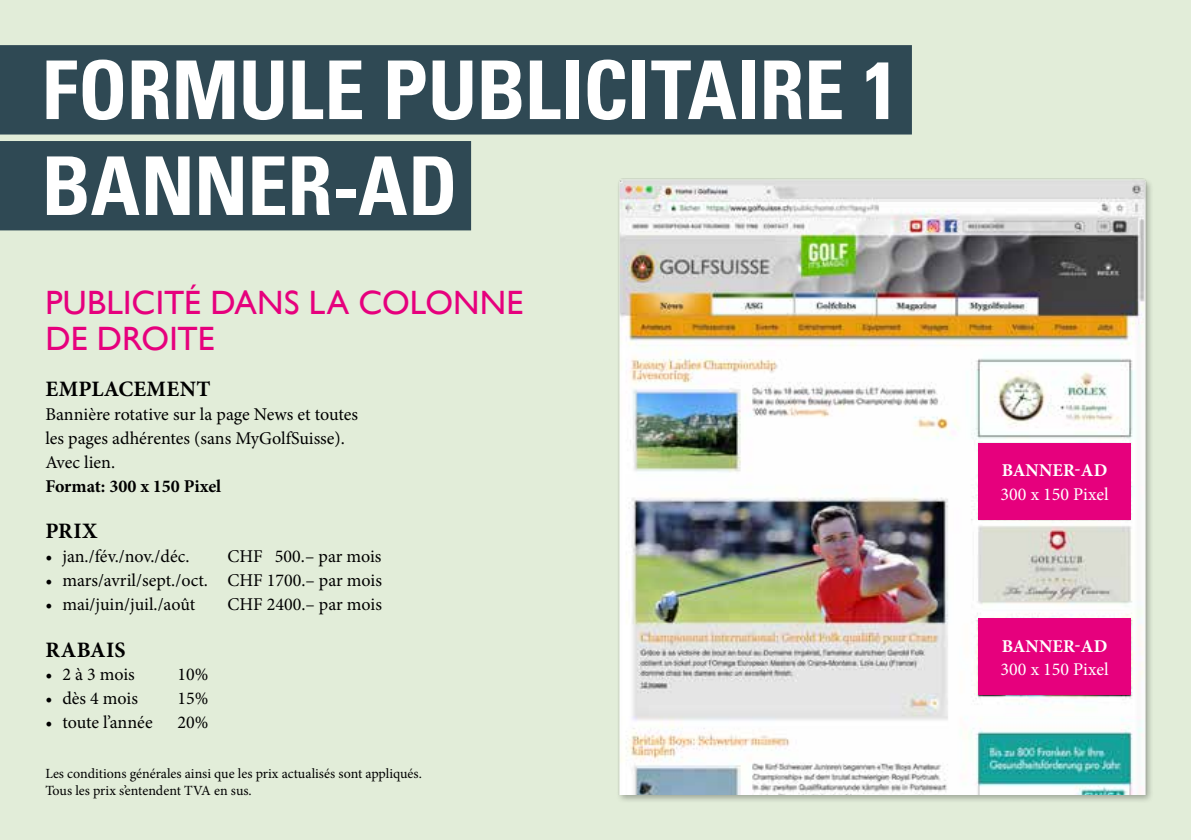
<style>
.page{position:relative;width:1191px;height:840px;background:#fff}
.page>*{position:absolute;margin:0;border:0;box-sizing:border-box;transform-origin:0 0}
.t1{font:700 condensed 81px/95.8px "Univers";letter-spacing:-.005em;color:#fff}
.t2{font:33.6px/36px "Gill Sans";letter-spacing:.005em;color:#e6007d}
.t3{font:700 22px "Minion Pro";letter-spacing:.015em;color:#000}
.t4{font:18px/23.8px "Minion Pro";color:#000}
.t5{font:18px "Minion Pro";color:#fff}
.t6{font:700 18px "Minion Pro";color:#000}
.t7{font:700 18px "Minion Pro";letter-spacing:.01em;color:#fff}
.t8{font:14px/16.8px "Minion Pro";color:#000}
</style>
<div class="page">
<div style="left:0;top:0;width:1191px;height:839px;background:#e2edd9"></div>
<div style="left:0;top:45px;width:912px;height:89px;background:#2f4954"></div>
<div style="left:0;top:141px;width:471px;height:89px;background:#2f4954"></div>
<img style="left:618px;top:178px;width:533px;height:616px">
<div style="left:978px;top:442px;width:152px;height:77px;background:#e6007d"></div>
<div style="left:978px;top:618px;width:152px;height:76px;background:#e6007d"></div>
<h1 class="t1" style="left:42px;top:42px;width:858px">FORMULE PUBLICITAIRE 1<br>BANNER-AD</h1>
<h2 class="t2" style="left:45px;top:283px;width:479px">PUBLICITÉ DANS LA COLONNE<br>DE DROITE</h2>
<p class="t3" style="left:45px;top:373px;width:167px">EMPLACEMENT</p>
<p class="t4" style="left:45px;top:402px;width:314px">Bannière rotative sur la page News et toutes les pages adhérentes (sans MyGolfSuisse).<br>Avec lien.</p>
<p class="t6" style="left:45px;top:473px;width:177px">Format: 300 x 150 Pixel</p>
<p class="t3" style="left:45px;top:515px;width:53px">PRIX</p>
<p class="t4" style="left:45px;top:544px;width:146px">• jan./fév./nov./déc.</p>
<p class="t4" style="left:227px;top:544px;width:156px">CHF 500.– par mois</p>
<p class="t4" style="left:45px;top:568px;width:338px">• mars/avril/sept./oct. CHF 1700.– par mois</p>
<p class="t4" style="left:45px;top:592px;width:151px">• mai/juin/juil./août</p>
<p class="t4" style="left:227px;top:592px;width:156px">CHF 2400.– par mois</p>
<p class="t3" style="left:45px;top:633px;width:81px">RABAIS</p>
<p class="t4" style="left:45px;top:662px;width:91px">• 2 à 3 mois</p>
<p class="t4" style="left:177px;top:662px;width:32px">10%</p>
<p class="t4" style="left:45px;top:686px;width:94px">• dès 4 mois</p>
<p class="t4" style="left:177px;top:686px;width:32px">15%</p>
<p class="t4" style="left:45px;top:710px;width:109px">• toute l’année</p>
<p class="t4" style="left:177px;top:710px;width:32px">20%</p>
<p class="t8" style="left:45px;top:764px;width:378px">Les conditions générales ainsi que les prix actualisés sont appliqués.<br>Tous les prix s’entendent TVA en sus.</p>
<p class="t7" style="left:1001px;top:457px;width:107px">BANNER-AD</p>
<p class="t5" style="left:1000px;top:481px;width:109px">300 x 150 Pixel</p>
<p class="t7" style="left:1001px;top:632px;width:107px">BANNER-AD</p>
<p class="t5" style="left:1000px;top:657px;width:109px">300 x 150 Pixel</p>
</div>
